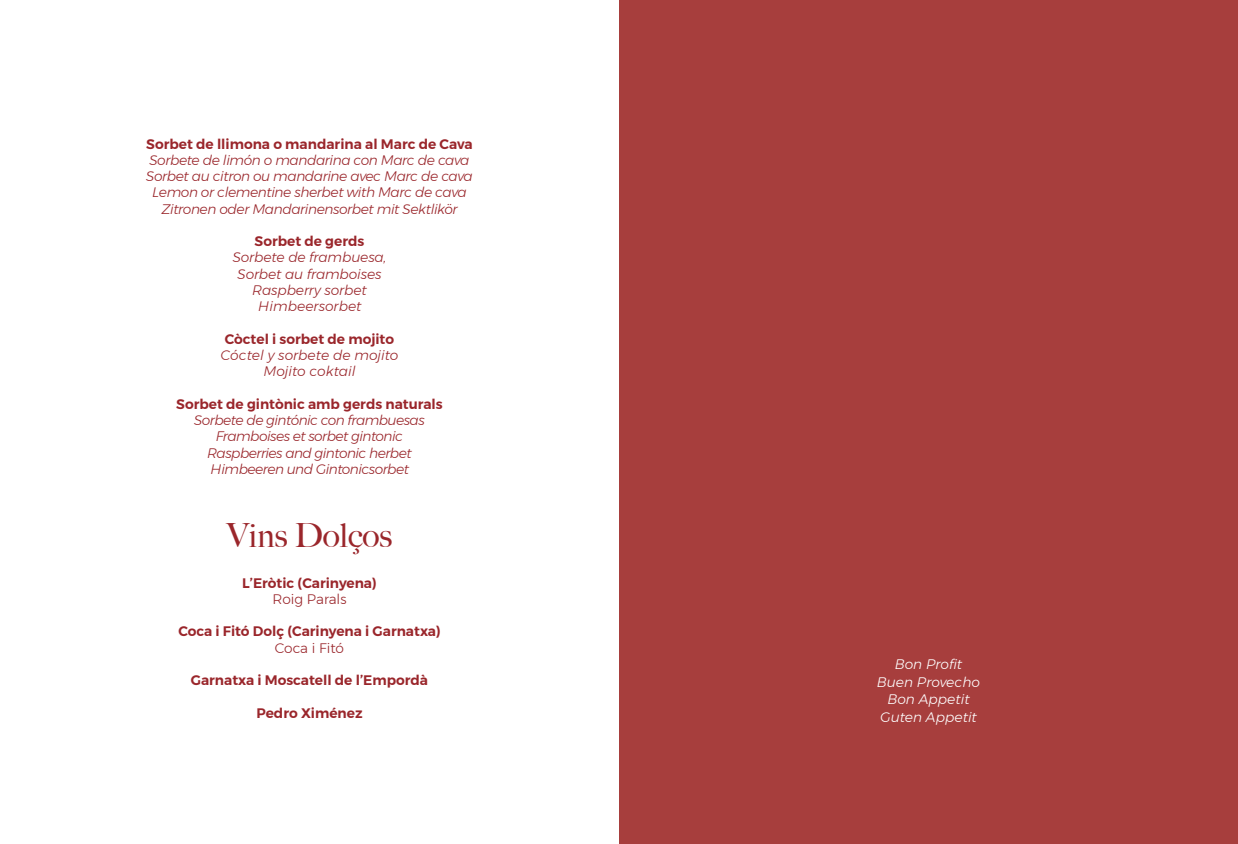
<style>
.page{position:relative;width:1238px;height:844px;background:#fff}
.page>*{position:absolute;margin:0;border:0;box-sizing:border-box;transform-origin:0 0}
.t1{font:500 33.25px "Big Caslon";color:#9a262b}
.t2{font:italic 300 13.75px "Montserrat";letter-spacing:-.03em;color:#9a262b}
.t3{font:600 13.75px "Montserrat";color:#9a262b}
.t4{font:italic 300 13.75px "Montserrat";letter-spacing:-.01em;color:#9a262b}
.t5{font:italic 300 13.75px "Montserrat";color:#9a262b}
.t6{font:italic 300 13.75px "Montserrat";color:#fff}
.t7{font:300 13.75px "Montserrat";color:#9a262b}
</style>
<div class="page">
<div style="left:619px;top:0;width:619px;height:843px;background:#a73e3d"></div>
<p class="t3" style="left:146px;top:133px;width:328px">Sorbet de llimona o mandarina al Marc de Cava</p>
<p class="t2" style="left:149px;top:149px;width:322px">Sorbete de limón o mandarina con Marc de cava</p>
<p class="t2" style="left:146px;top:166px;width:328px">Sorbet au citron ou mandarine avec Marc de cava</p>
<p class="t2" style="left:152px;top:182px;width:316px">Lemon or clementine sherbet with Marc de cava</p>
<p class="t2" style="left:161px;top:198px;width:298px">Zitronen oder Mandarinensorbet mit Sektlikör</p>
<p class="t3" style="left:255px;top:230px;width:111px">Sorbet de gerds</p>
<p class="t4" style="left:233px;top:247px;width:155px">Sorbete de frambuesa,</p>
<p class="t4" style="left:237px;top:263px;width:145px">Sorbet au framboises</p>
<p class="t4" style="left:252px;top:279px;width:116px">Raspberry sorbet</p>
<p class="t5" style="left:257px;top:296px;width:106px">Himbeersorbet</p>
<p class="t3" style="left:225px;top:328px;width:171px">Còctel i sorbet de mojito</p>
<p class="t5" style="left:220px;top:344px;width:180px">Cóctel y sorbete de mojito</p>
<p class="t5" style="left:263px;top:361px;width:94px">Mojito coktail</p>
<p class="t3" style="left:176px;top:393px;width:268px">Sorbet de gintònic amb gerds naturals</p>
<p class="t2" style="left:194px;top:409px;width:232px">Sorbete de gintónic con frambuesas</p>
<p class="t2" style="left:216px;top:426px;width:189px">Framboises et sorbet gintonic</p>
<p class="t2" style="left:207px;top:442px;width:206px">Raspberries and gintonic herbet</p>
<p class="t2" style="left:210px;top:458px;width:201px">Himbeeren und Gintonicsorbet</p>
<p class="t1" style="left:227px;top:507px;width:167px">Vins Dolços</p>
<p class="t3" style="left:242px;top:571px;width:136px">L’Eròtic (Carinyena)</p>
<p class="t7" style="left:272px;top:588px;width:76px">Roig Parals</p>
<p class="t3" style="left:178px;top:620px;width:264px">Coca i Fitó Dolç (Carinyena i Garnatxa)</p>
<p class="t7" style="left:275px;top:637px;width:71px">Coca i Fitó</p>
<p class="t3" style="left:191px;top:669px;width:239px">Garnatxa i Moscatell de l’Empordà</p>
<p class="t3" style="left:256px;top:701px;width:108px">Pedro Ximénez</p>
<p class="t6" style="left:895px;top:654px;width:69px">Bon Profit</p>
<p class="t6" style="left:877px;top:671px;width:105px">Buen Provecho</p>
<p class="t6" style="left:887px;top:689px;width:84px">Bon Appetit</p>
<p class="t6" style="left:880px;top:706px;width:98px">Guten Appetit</p>
</div>
